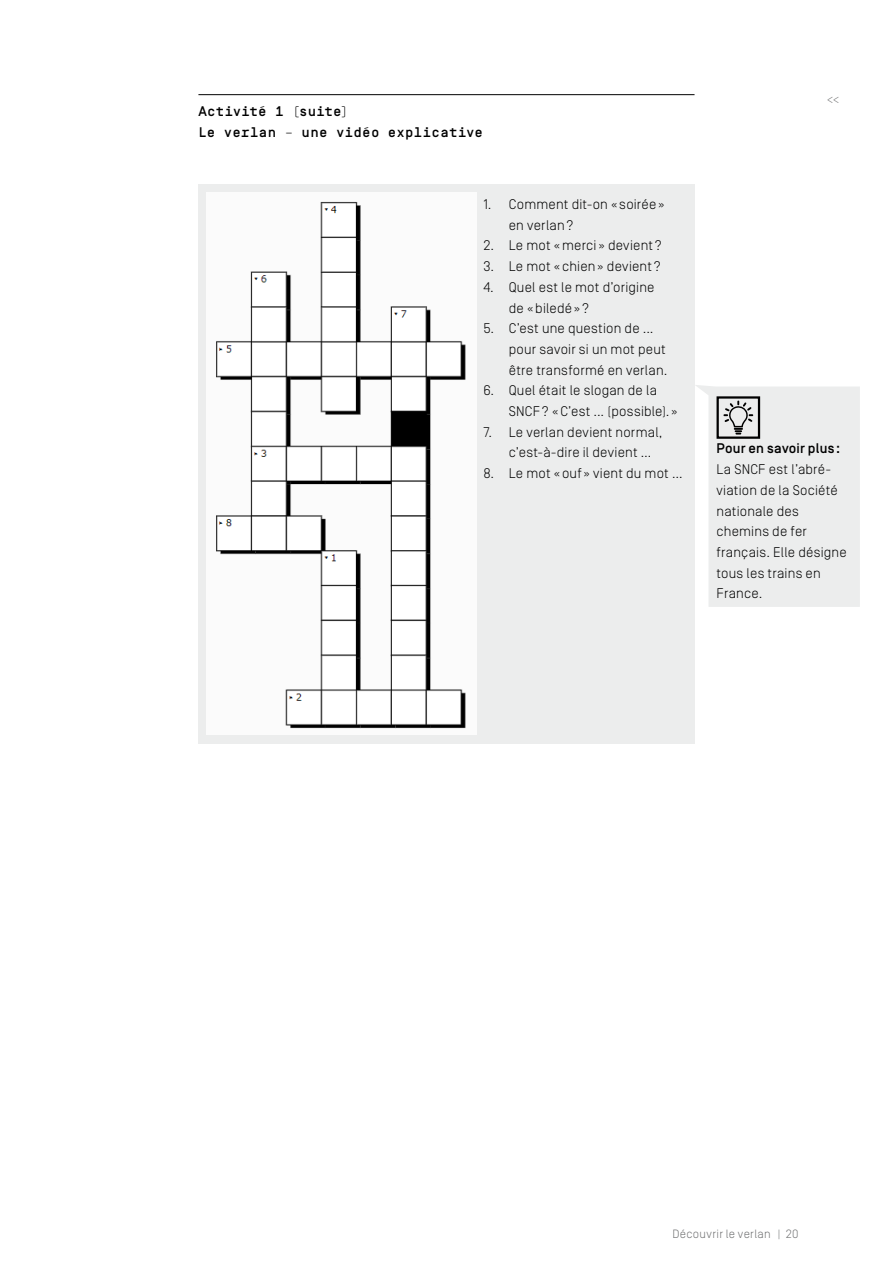
<style>
.page{position:relative;width:893px;height:1263px;background:#fff}
.page>*{position:absolute;margin:0;border:0;box-sizing:border-box;transform-origin:0 0}
.t1{font:300 13.95px/20.7px "Simplon Norm";letter-spacing:.015em;color:#000}
.t2{font:500 13.95px/20.7px "Simplon Mono";letter-spacing:.02em;color:#000}
.t3{font:500 13.95px "Simplon Norm";letter-spacing:.01em;color:#000}
.t4{font:300 12px "Simplon Norm";letter-spacing:.025em;color:#707172}
</style>
<div class="page">
<hr style="left:198px;top:94px;width:496px;height:1px;background:#000">
<div style="left:198px;top:184px;width:496px;height:559px;background:#eceded"></div>
<img style="left:207px;top:193px;width:269px;height:541px">
<svg style="left:694px;top:385px;width:166px;height:222px;background:#eaebeb"></svg>
<p class="t2" style="left:198px;top:101px;width:286px">Activité 1 (suite)<br>Le verlan – une vidéo explicative</p>
<p class="t1" style="left:509px;top:194px;width:157px;text-indent:-26px">1. Comment dit-on « soirée» en verlan?</p>
<p class="t1" style="left:483px;top:235px;width:180px">2. Le mot «merci » devient?</p>
<p class="t1" style="left:483px;top:256px;width:179px">3. Le mot «chien» devient?</p>
<p class="t1" style="left:509px;top:277px;width:147px;text-indent:-26px">4. Quel est le mot d’origine de «biledé»?</p>
<p class="t1" style="left:509px;top:318px;width:160px;text-indent:-26px">5. C’est une question de ... pour savoir si un mot peut être transformé en verlan.</p>
<p class="t1" style="left:509px;top:380px;width:170px;text-indent:-26px">6. Quel était le slogan de la<br>SNCF? «C’est ... (possible). »</p>
<p class="t1" style="left:509px;top:422px;width:155px;text-indent:-26px">7. Le verlan devient normal, c’est-à-dire il devient …</p>
<p class="t1" style="left:483px;top:463px;width:201px">8. Le mot «ouf» vient du mot …</p>
<p class="t4" style="left:827px;top:93px;width:14px">&lt;&lt;</p>
<p class="t3" style="left:716px;top:441px;width:125px">Pour en savoir plus :</p>
<p class="t1" style="left:716px;top:459px;width:132px">La SNCF est l’abré&shy;viation de la Société nationale des chemins de fer français. Elle désigne tous les trains en<br>France.</p>
<p class="t4" style="left:673px;top:1227px;width:100px">Découvrir le verlan</p>
<p class="t4" style="left:778px;top:1227px;width:22px">| 20</p>
</div>
